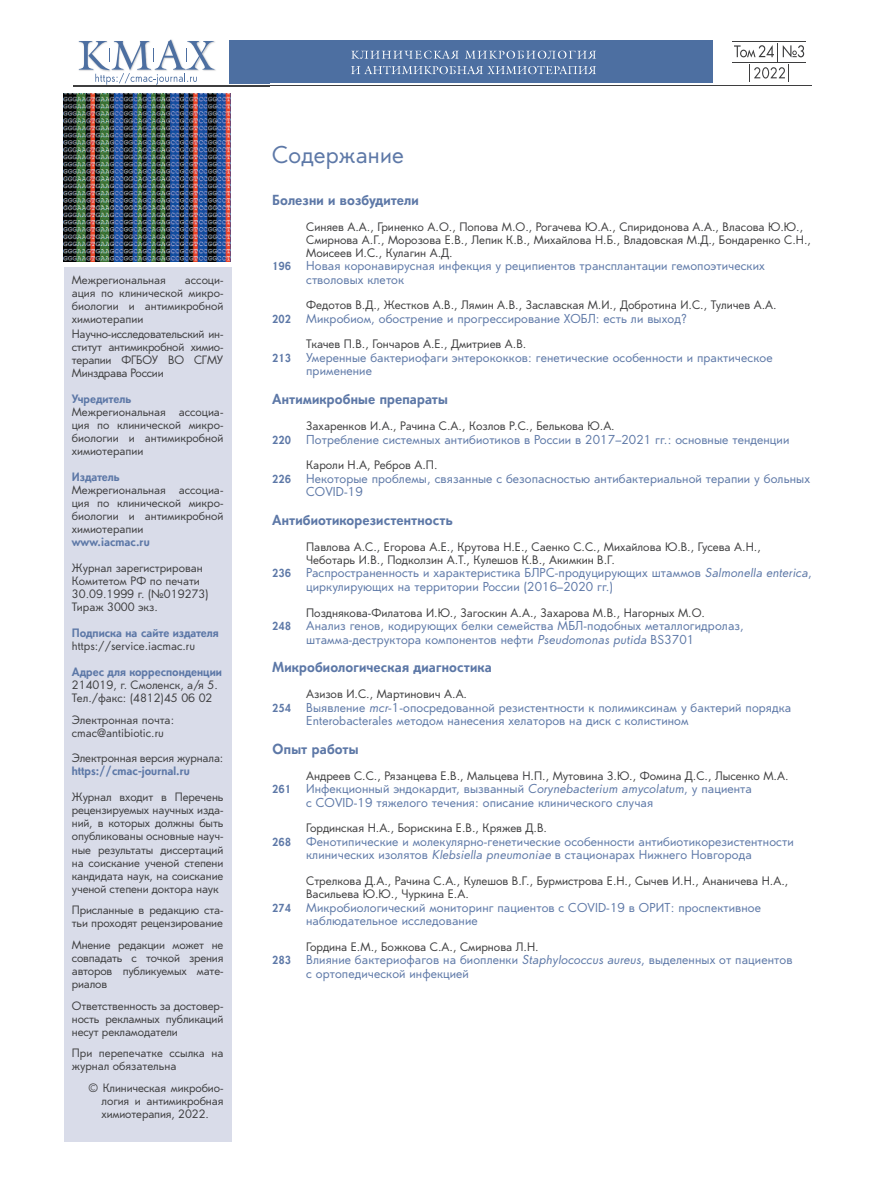
<style>
.page{position:relative;width:893px;height:1191px;background:#fff}
.page>*{position:absolute;margin:0;border:0;box-sizing:border-box;transform-origin:0 0}
.t1{font:22.5px "Orenburg C";letter-spacing:.01em;color:#5d78a7}
.t2{font:700 13.5px "Orenburg C";letter-spacing:.01em;color:#5d78a7}
.t3{font:12px/13.5px "Orenburg C";letter-spacing:.01em;color:#5d78a7}
.t4{font:11.4px/12.9px "Orenburg C";color:#3e3e3f}
.t5{font:11.25px/13px "Orenburg C";color:#3e3e3f;text-align:justify}
.t6{font:700 11.25px "Orenburg C";color:#5d78a7}
.s1{font-weight:700;font-size:10.8px}
.s2{font-style:italic}
</style>
<div class="page">
<div style="left:64px;top:267px;width:167px;height:875px;background:#d9dce9"></div>
<div style="left:229px;top:41px;width:484px;height:42px;background:#4d6fa1"></div>
<svg style="left:351px;top:50px;width:108px;height:9px"></svg>
<svg style="left:465px;top:51px;width:131px;height:8px"></svg>
<svg style="left:351px;top:66px;width:245px;height:8px"></svg>
<hr style="left:73px;top:86px;width:739px;height:1px;background:#3e3e3f">
<img style="left:73px;top:40px;width:196px;height:54px">
<img style="left:229px;top:41px;width:40px;height:42px">
<img style="left:73px;top:86px;width:196px;height:1px">
<svg style="left:79px;top:39px;width:135px;height:46px"></svg>
<hr style="left:732px;top:63px;width:74px;height:1px;background:#3e3e3f">
<hr style="left:732px;top:42px;width:74px;height:1px;background:#3e3e3f">
<svg style="left:734px;top:43px;width:70px;height:39px"></svg>
<img style="left:64px;top:94px;width:167px;height:167px">
<p class="t5" style="left:72px;top:273px;width:96px">Межрегиональная</p>
<p class="t5" style="left:72px;top:273px;width:153px;text-indent:113px">ассоци&shy;ация по клинической микро&shy;биологии и антимикробной химиотерапии</p>
<p class="t5" style="left:72px;top:327px;width:153px">Научно-исследовательский ин&shy;ститут антимикробной химио&shy;терапии ФГБОУ ВО СГМУ Минздрава России</p>
<p class="t6" style="left:72px;top:391px;width:61px">Учредитель</p>
<p class="t5" style="left:72px;top:405px;width:153px">Межрегиональная ассоциа&shy;ция по клинической микро&shy;биологии и антимикробной химиотерапии</p>
<p class="t6" style="left:72px;top:469px;width:49px">Издатель</p>
<p class="t5" style="left:72px;top:483px;width:153px">Межрегиональная ассоциа&shy;ция по клинической микро&shy;биологии и антимикробной химиотерапии</p>
<p class="t6" style="left:72px;top:535px;width:79px">www.iacmac.ru</p>
<p class="t5" style="left:72px;top:561px;width:138px;text-align:left">Журнал зарегистрирован<br>Комитетом РФ по печати<br>30.09.1999 г. (№019273)<br>Тираж 3000 экз.</p>
<p class="t6" style="left:72px;top:625px;width:148px">Подписка на сайте издателя</p>
<p class="t5" style="left:72px;top:639px;width:125px">https://service.iacmac.ru</p>
<p class="t6" style="left:72px;top:664px;width:152px">Адрес для корреспонденции</p>
<p class="t5" style="left:72px;top:678px;width:148px">214019, г. Смоленск, а/я 5.<br>Тел./факс: (4812)45 06 02</p>
<p class="t5" style="left:72px;top:713px;width:104px">Электронная почта: cmac@antibiotic.ru</p>
<p class="t5" style="left:72px;top:752px;width:153px">Электронная версия журнала:</p>
<p class="t6" style="left:72px;top:764px;width:120px">https://cmac-journal.ru</p>
<p class="t5" style="left:72px;top:791px;width:153px">Журнал входит в Перечень рецензируемых научных изда&shy;ний, в которых должны быть опубликованы основные науч&shy;ные результаты диссертаций на соискание ученой степени кандидата наук, на соискание ученой степени доктора наук</p>
<p class="t5" style="left:72px;top:903px;width:153px">Присланные в редакцию ста&shy;тьи проходят рецензирование</p>
<p class="t5" style="left:72px;top:938px;width:153px">Мнение редакции может не совпадать с точкой зрения авторов публикуемых мате&shy;риалов</p>
<p class="t5" style="left:72px;top:999px;width:153px">Ответственность за достовер&shy;ность рекламных публикаций несут рекламодатели</p>
<p class="t5" style="left:72px;top:1046px;width:153px">При перепечатке ссылка на журнал обязательна</p>
<p class="t5" style="left:102px;top:1081px;width:123px;text-indent:-13px">© Клиническая микробио&shy;логия и антимикробная химиотерапия, 2022.</p>
<h1 class="t1" style="left:272px;top:142px;width:133px">Содержание</h1>
<p class="t2" style="left:272px;top:191px;width:148px">Болезни и возбудители</p>
<p class="t4" style="left:306px;top:220px;width:506px">Синяев А.А., Гриненко А.О., Попова М.О., Рогачева Ю.А., Спиридонова А.А., Власова Ю.Ю.,<br>Смирнова А.Г., Морозова Е.В., Лепик К.В., Михайлова Н.Б., Владовская М.Д., Бондаренко С.Н.,<br>Моисеев И.С., Кулагин А.Д.</p>
<p class="t3" style="left:306px;top:259px;width:460px;text-indent:-34px"><span class="s1">196</span> Новая коронавирусная инфекция у реципиентов трансплантации гемопоэтических стволовых клеток</p>
<p class="t4" style="left:306px;top:299px;width:472px">Федотов В.Д., Жестков А.В., Лямин А.В., Заславская М.И., Добротина И.С., Туличев А.А.</p>
<p class="t3" style="left:272px;top:312px;width:416px"><span class="s1">202</span> Микробиом, обострение и прогрессирование ХОБЛ: есть ли выход?</p>
<p class="t4" style="left:306px;top:338px;width:222px">Ткачев П.В., Гончаров А.Е., Дмитриев А.В.</p>
<p class="t3" style="left:306px;top:351px;width:468px;text-indent:-34px"><span class="s1">213</span> Умеренные бактериофаги энтерококков: генетические особенности и практическое применение</p>
<p class="t2" style="left:272px;top:391px;width:177px">Антимикробные препараты</p>
<p class="t4" style="left:306px;top:419px;width:310px">Захаренков И.А., Рачина С.А., Козлов Р.С., Белькова Ю.А.</p>
<p class="t3" style="left:272px;top:432px;width:519px"><span class="s1">220</span> Потребление системных антибиотиков в России в 2017–2021 гг.: основные тенденции</p>
<p class="t4" style="left:306px;top:459px;width:133px">Кароли Н.А, Ребров А.П.</p>
<p class="t3" style="left:306px;top:472px;width:505px;text-indent:-34px"><span class="s1">226</span> Некоторые проблемы, связанные с безопасностью антибактериальной терапии у больных<br>COVID-19</p>
<p class="t2" style="left:272px;top:511px;width:182px">Антибиотикорезистентность</p>
<p class="t4" style="left:306px;top:540px;width:456px">Павлова А.С., Егорова А.Е., Крутова Н.Е., Саенко С.С., Михайлова Ю.В., Гусева А.Н.,<br>Чеботарь И.В., Подколзин А.Т., Кулешов К.В., Акимкин В.Г.</p>
<p class="t3" style="left:306px;top:566px;width:507px;text-indent:-34px"><span class="s1">236</span> Распространенность и характеристика БЛРС-продуцирующих штаммов <span class="s2">Salmonella enterica</span>, циркулирующих на территории России (2016–2020 гг.)</p>
<p class="t4" style="left:306px;top:606px;width:400px">Позднякова-Филатова И.Ю., Загоскин А.А., Захарова М.В., Нагорных М.О.</p>
<p class="t3" style="left:306px;top:619px;width:439px;text-indent:-34px"><span class="s1">248</span> Анализ генов, кодирующих белки семейства MБЛ-подобных металлогидролаз, штамма-деструктора компонентов нефти <span class="s2">Pseudomonas putida</span> BS3701</p>
<p class="t2" style="left:272px;top:659px;width:221px">Микробиологическая диагностика</p>
<p class="t4" style="left:306px;top:687px;width:162px">Азизов И.С., Мартинович А.А.</p>
<p class="t3" style="left:306px;top:700px;width:487px;text-indent:-34px"><span class="s1">254</span> Выявление <span class="s2">mcr</span>-1-опосредованной резистентности к полимиксинам у бактерий порядка<br>Enterobacterales методом нанесения хелаторов на диск с колистином</p>
<p class="t2" style="left:272px;top:740px;width:88px">Опыт работы</p>
<p class="t4" style="left:306px;top:769px;width:484px">Андреев С.С., Рязанцева Е.В., Мальцева Н.П., Мутовина З.Ю., Фомина Д.С., Лысенко М.А.</p>
<p class="t3" style="left:306px;top:782px;width:447px;text-indent:-34px"><span class="s1">261</span> Инфекционный эндокардит, вызванный <span class="s2">Corynebacterium amycolatum</span>, у пациента c COVID-19 тяжелого течения: описание клинического случая</p>
<p class="t4" style="left:306px;top:822px;width:242px">Гординская Н.А., Борискина Е.В., Кряжев Д.В.</p>
<p class="t3" style="left:306px;top:835px;width:489px;text-indent:-34px"><span class="s1">268</span> Фенотипические и молекулярно-генетические особенности антибиотикорезистентности клинических изолятов <span class="s2">Klebsiella pneumoniae</span> в стационарах Нижнего Новгорода</p>
<p class="t4" style="left:306px;top:874px;width:484px">Стрелкова Д.А., Рачина С.А., Кулешов В.Г., Бурмистрова Е.Н., Сычев И.Н., Ананичева Н.А.,<br>Васильева Ю.Ю., Чуркина Е.А.</p>
<p class="t3" style="left:306px;top:900px;width:456px;text-indent:-34px"><span class="s1">274</span> Микробиологический мониторинг пациентов с COVID-19 в ОРИТ: проспективное наблюдательное исследование</p>
<p class="t4" style="left:306px;top:940px;width:234px">Гордина Е.М., Божкова С.А., Смирнова Л.Н.</p>
<p class="t3" style="left:306px;top:953px;width:488px;text-indent:-34px"><span class="s1">283</span> Влияние бактериофагов на биопленки <span class="s2">Staphylococcus aureus</span>, выделенных от пациентов с ортопедической инфекцией</p>
</div>
